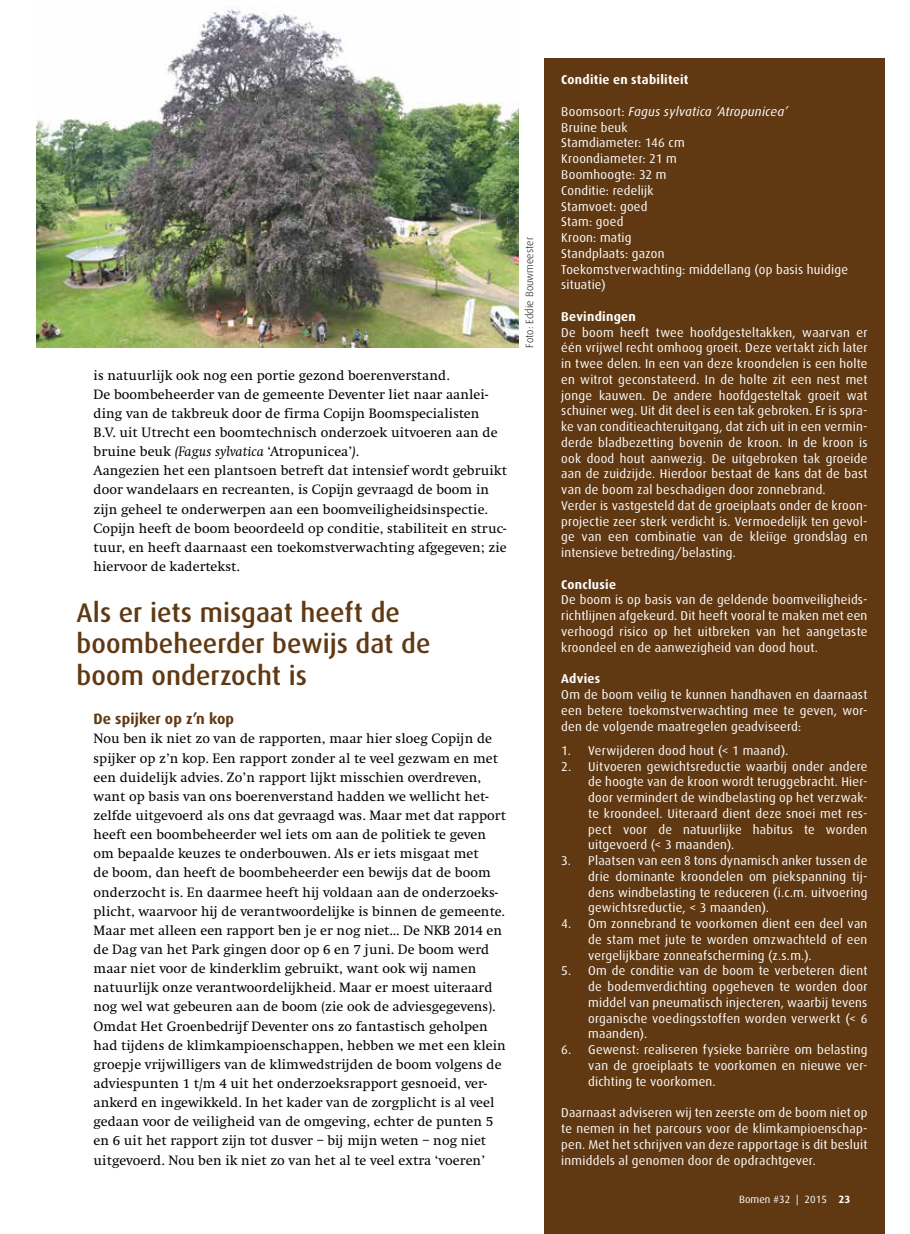
<style>
.page{position:relative;width:910px;height:1234px;background:#fff}
.page>*{position:absolute;margin:0;border:0;box-sizing:border-box;transform-origin:0 0}
.t1{font:500 27px/31.5px "Dax";color:#603913}
.t2{font:700 15px "Dax";letter-spacing:.005em;color:#603913}
.t3{font:14.1px/19.2px "Swift EF";letter-spacing:.005em;color:#000}
.t4{font:12.75px/15.8px "Dax";letter-spacing:.02em;color:#fff;text-align:justify}
.t5{font:700 12.75px "Dax";letter-spacing:.02em;color:#fff}
.t6{font:300 10.5px "Dax";letter-spacing:.01em;color:#000}
.t7{font:10.5px "Dax";letter-spacing:.005em;color:#fff}
.s1{font-style:italic}
.s2{font-weight:700}
</style>
<div class="page">
<img style="left:36px;top:7px;width:483px;height:340px">
<div style="left:544px;top:59px;width:340px;height:1174px;background:#603913"></div>
<p class="t3" style="left:94px;top:365px;width:415px">is natuurlijk ook nog een portie gezond boerenverstand.<br>De boombeheerder van de gemeente Deventer liet naar aanlei&shy;ding van de takbreuk door de firma Copijn Boomspecialisten<br>B.V. uit Utrecht een boomtechnisch onderzoek uitvoeren aan de bruine beuk <span class="s1">(Fagus sylvatica</span> ‘Atropunicea’<span class="s1">)</span>.<br>Aangezien het een plantsoen betreft dat intensief wordt gebruikt door wandelaars en recreanten, is Copijn gevraagd de boom in zijn geheel te onderwerpen aan een boomveiligheidsinspectie.<br>Copijn heeft de boom beoordeeld op conditie, stabiliteit en struc&shy;tuur, en heeft daarnaast een toekomstverwachting afgegeven; zie hiervoor de kadertekst.</p>
<h1 class="t1" style="left:77px;top:596px;width:355px">Als er iets misgaat heeft de boombeheerder bewijs dat de boom onderzocht is</h1>
<p class="t2" style="left:94px;top:710px;width:142px">De spijker op z’n kop</p>
<p class="t3" style="left:94px;top:729px;width:414px">Nou ben ik niet zo van de rapporten, maar hier sloeg Copijn de spijker op z’n kop. Een rapport zonder al te veel gezwam en met een duidelijk advies. Zo’n rapport lijkt misschien overdreven, want op basis van ons boerenverstand hadden we wellicht het&shy;zelfde uitgevoerd als ons dat gevraagd was. Maar met dat rapport heeft een boombeheerder wel iets om aan de politiek te geven om bepaalde keuzes te onderbouwen. Als er iets misgaat met<br>de boom, dan heeft de boombeheerder een bewijs dat de boom onderzocht is. En daarmee heeft hij voldaan aan de onderzoeks&shy;plicht, waarvoor hij de verantwoordelijke is binnen de gemeente.<br>Maar met alleen een rapport ben je er nog niet… De NKB 2014 en de Dag van het Park gingen door op 6 en 7 juni. De boom werd maar niet voor de kinderklim gebruikt, want ook wij namen natuurlijk onze verantwoordelijkheid. Maar er moest uiteraard nog wel wat gebeuren aan de boom (zie ook de adviesgegevens).<br>Omdat Het Groenbedrijf Deventer ons zo fantastisch geholpen had tijdens de klimkampioenschappen, hebben we met een klein groepje vrijwilligers van de klimwedstrijden de boom volgens de adviespunten 1 t/m 4 uit het onderzoeksrapport gesnoeid, ver&shy;ankerd en ingewikkeld. In het kader van de zorgplicht is al veel gedaan voor de veiligheid van de omgeving, echter de punten 5 en 6 uit het rapport zijn tot dusver – bij mijn weten – nog niet uitgevoerd. Nou ben ik niet zo van het al te veel extra ‘voeren’</p>
<p class="t6" style="left:524px;top:347px;width:112px;rotate:-90deg">Foto: Eddie Bouwmeester</p>
<p class="t5" style="left:561px;top:73px;width:129px">Conditie en stabiliteit</p>
<p class="t4" style="left:561px;top:104px;width:288px;text-align:left">Boomsoort: <span class="s1">Fagus sylvatica ‘Atropunicea’<br></span>Bruine beuk<br>Stamdiameter: 146 cm<br>Kroondiameter: 21 m<br>Boomhoogte: 32 m<br>Conditie: redelijk<br>Stamvoet: goed<br>Stam: goed<br>Kroon: matig<br>Standplaats: gazon<br>Toekomstverwachting: middellang (op basis huidige situatie)</p>
<p class="t5" style="left:561px;top:309px;width:76px">Bevindingen</p>
<p class="t4" style="left:561px;top:324px;width:308px;text-align:left">De boom heeft twee hoofdgesteltakken, waarvan er één vrijwel recht omhoog groeit. Deze vertakt zich later in twee delen. In een van deze kroondelen is een holte en witrot geconstateerd. In de holte zit een nest met jonge kauwen. De andere hoofdgesteltak groeit wat schuiner weg. Uit dit deel is een tak gebroken. Er is spra&shy;ke van conditieachteruitgang, dat zich uit in een vermin&shy;derde bladbezetting bovenin de kroon. In de kroon is ook dood hout aanwezig. De uitgebroken tak groeide aan de zuidzijde. Hierdoor bestaat de kans dat de bast van de boom zal beschadigen door zonnebrand.<br>Verder is vastgesteld dat de groeiplaats onder de kroon&shy;projectie zeer sterk verdicht is. Vermoedelijk ten gevol&shy;ge van een combinatie van de kleiïge grondslag en intensieve betreding/belasting.</p>
<p class="t5" style="left:561px;top:577px;width:56px">Conclusie</p>
<p class="t4" style="left:561px;top:592px;width:308px">De boom is op basis van de geldende boomveiligheids&shy;richtlijnen afgekeurd. Dit heeft vooral te maken met een verhoogd risico op het uitbreken van het aangetaste kroondeel en de aanwezigheid van dood hout.</p>
<p class="t5" style="left:561px;top:671px;width:40px">Advies</p>
<p class="t4" style="left:561px;top:686px;width:308px">Om de boom veilig te kunnen handhaven en daarnaast een betere toekomstverwachting mee te geven, wor&shy;den de volgende maatregelen geadviseerd:</p>
<p class="t4" style="left:561px;top:742px;width:229px">1. Verwijderen dood hout (&lt; 1 maand).</p>
<p class="t4" style="left:588px;top:758px;width:281px;text-indent:-27px">2. Uitvoeren gewichtsreductie waarbij onder andere de hoogte van de kroon wordt teruggebracht. Hier&shy;door vermindert de windbelasting op het verzwak&shy;te kroondeel. Uiteraard dient deze snoei met res&shy;pect voor de natuurlijke habitus te worden uitgevoerd (&lt; 3 maanden).</p>
<p class="t4" style="left:588px;top:852px;width:281px;text-indent:-27px">3. Plaatsen van een 8 tons dynamisch anker tussen de drie dominante kroondelen om piekspanning tij&shy;dens windbelasting te reduceren (i.c.m. uitvoering gewichtsreductie, &lt; 3 maanden).</p>
<p class="t4" style="left:588px;top:915px;width:281px;text-indent:-27px">4. Om zonnebrand te voorkomen dient een deel van de stam met jute te worden omzwachteld of een vergelijkbare zonneafscherming (z.s.m.).</p>
<p class="t4" style="left:588px;top:963px;width:281px;text-indent:-27px">5. Om de conditie van de boom te verbeteren dient de bodemverdichting opgeheven te worden door middel van pneumatisch injecteren, waarbij tevens organische voedingsstoffen worden verwerkt (&lt; 6 maanden).</p>
<p class="t4" style="left:588px;top:1041px;width:281px;text-indent:-27px">6. Gewenst: realiseren fysieke barrière om belasting van de groeiplaats te voorkomen en nieuwe ver&shy;dichting te voorkomen.</p>
<p class="t4" style="left:561px;top:1104px;width:308px">Daarnaast adviseren wij ten zeerste om de boom niet op te nemen in het parcours voor de klimkampioenschap&shy;pen. Met het schrijven van deze rapportage is dit besluit inmiddels al genomen door de opdrachtgever.</p>
<p class="t7" style="left:739px;top:1193px;width:113px">Bomen #32 | 2015 <span class="s2">23</span></p>
</div>
